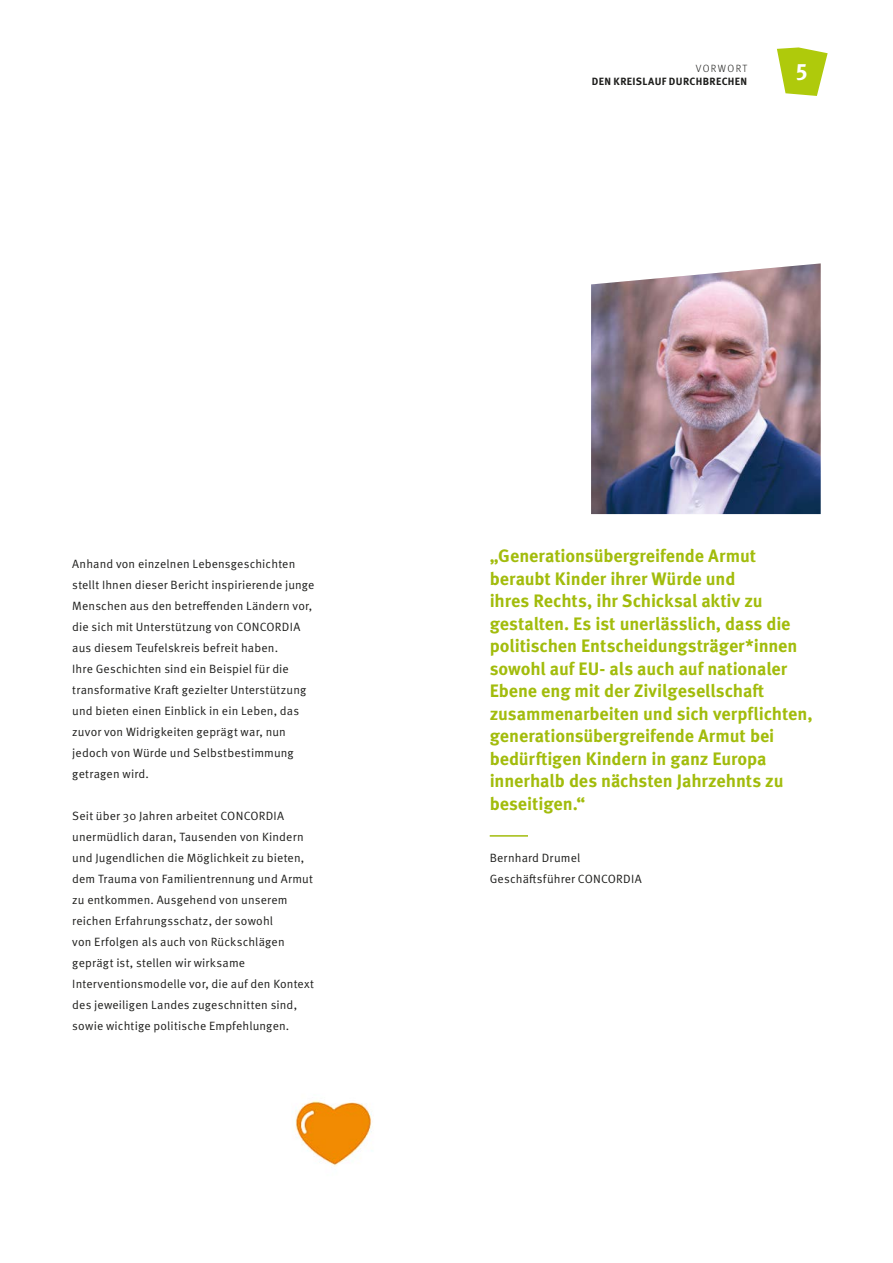
<style>
.page{position:relative;width:893px;height:1263px;background:#fff}
.page>*{position:absolute;margin:0;border:0;box-sizing:border-box;transform-origin:0 0}
.t1{font:700 23.1px "Meta Pro";color:#fff}
.t2{font:700 18px/22.5px "Meta Pro";letter-spacing:-.005em;color:#a2bc0c}
.t3{font:12px/21px "Meta Pro Norm";letter-spacing:.01em;color:#1d1d1b}
.t4{font:700 10.5px "Meta Pro";letter-spacing:.03em;color:#1d1d1b}
.t5{font:300 10.5px "Meta Pro";letter-spacing:.13em;color:#1d1d1b}
</style>
<div class="page">
<img style="left:294px;top:1101px;width:78px;height:66px">
<img style="left:591px;top:263px;width:230px;height:251px">
<svg style="left:777px;top:47px;width:51px;height:49px"></svg>
<hr style="left:490px;top:835px;width:38px;height:2px;background:#a2bc0c">
<p class="t5" style="left:696px;top:60px;width:53px">VORWORT</p>
<h1 class="t1" style="left:796px;top:50px;width:14px">5</h1>
<p class="t4" style="left:592px;top:73px;width:157px">DEN KREISLAUF DURCHBRECHEN</p>
<p class="t3" style="left:72px;top:553px;width:244px">Anhand von einzelnen Lebensgeschichten stellt Ihnen dieser Bericht inspirierende junge Menschen aus den betreffenden Ländern vor, die sich mit Unterstützung von CONCORDIA aus diesem Teufelskreis befreit haben.<br>Ihre Geschichten sind ein Beispiel für die transformative Kraft gezielter Unterstützung und bieten einen Einblick in ein Leben, das zuvor von Widrigkeiten geprägt war, nun jedoch von Würde und Selbstbestimmung getragen wird.</p>
<p class="t3" style="left:72px;top:805px;width:243px">Seit über 30 Jahren arbeitet CONCORDIA unermüdlich daran, Tausenden von Kindern und Jugendlichen die Möglichkeit zu bieten, dem Trauma von Familientrennung und Armut zu entkommen. Ausgehend von unserem reichen Erfahrungsschatz, der sowohl<br>von Erfolgen als auch von Rückschlägen geprägt ist, stellen wir wirksame Interventionsmodelle vor, die auf den Kontext des jeweiligen Landes zugeschnitten sind, sowie wichtige politische Empfehlungen.</p>
<p class="t2" style="left:490px;top:543px;width:324px">„Generationsübergreifende Armut beraubt Kinder ihrer Würde und<br>ihres Rechts, ihr Schicksal aktiv zu gestalten. Es ist unerlässlich, dass die politischen Entscheidungsträger*innen sowohl auf EU- als auch auf nationaler Ebene eng mit der Zivilgesellschaft zusammenarbeiten und sich verpflichten, generationsübergreifende Armut bei bedürftigen Kindern in ganz Europa innerhalb des nächsten Jahrzehnts zu beseitigen.“</p>
<p class="t3" style="left:490px;top:847px;width:153px">Bernhard Drumel<br>Geschäftsführer CONCORDIA</p>
</div>
